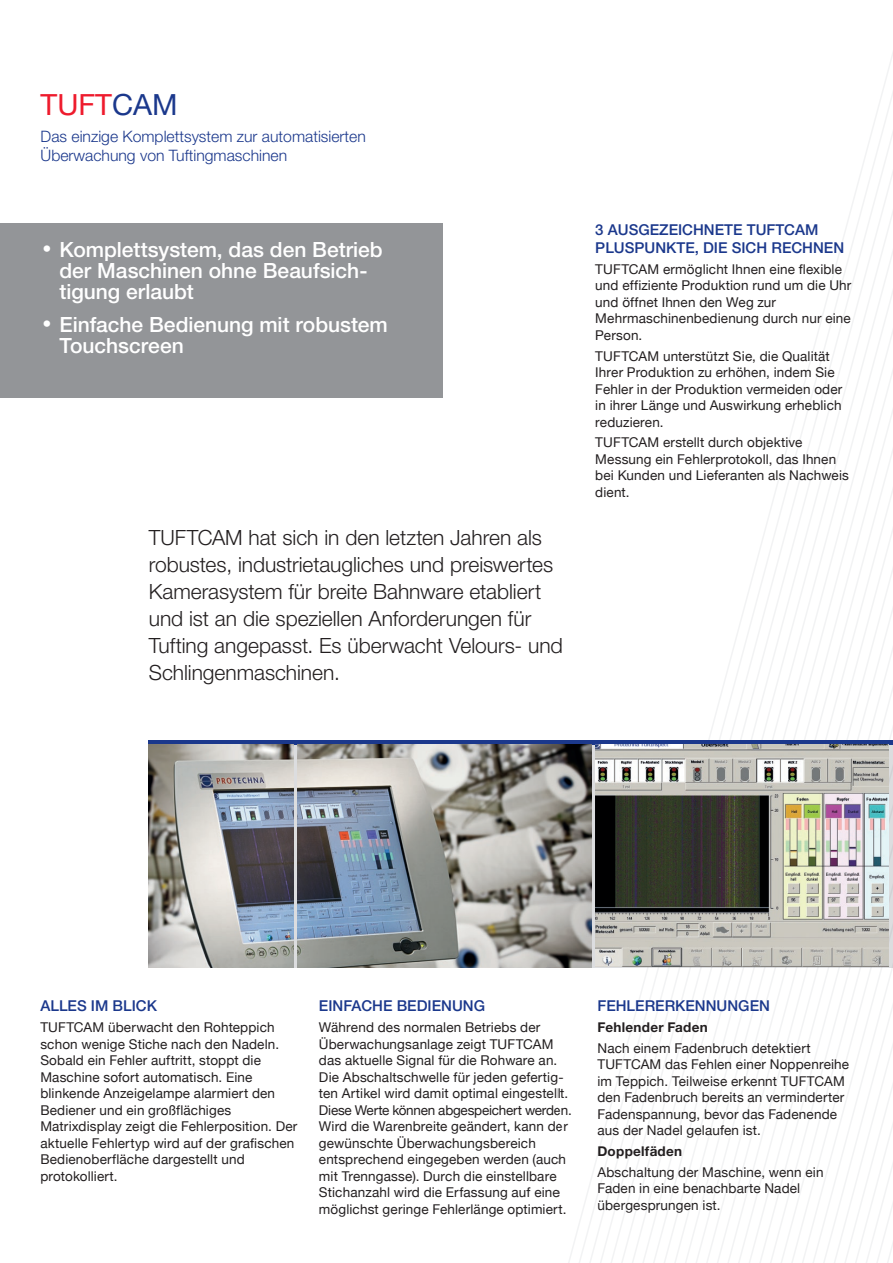
<style>
.page{position:relative;width:893px;height:1263px;background:#fff}
.page>*{position:absolute;margin:0;border:0;box-sizing:border-box;transform-origin:0 0}
.t1{font:29.25px "Helvetica Neue";color:#ee1b2d}
.t2{font:300 21px/27px "Helvetica Neue";color:#231f20}
.t3{font:500 21px/21px "Helvetica Neue";color:#fff}
.t4{font:300 15.75px/18.9px "Helvetica Neue";color:#1b388c}
.t5{font:500 15px/18px "Helvetica Neue";color:#1b388c}
.t6{font:13.5px/16.5px "Helvetica Neue";letter-spacing:.01em;color:#231f20}
.t7{font:700 13.5px "Helvetica Neue";letter-spacing:.02em;color:#231f20}
.s1{color:#1b388c}
.s2{font-size:18px}
</style>
<div class="page">
<svg style="left:558px;top:53px;width:335px;height:1210px"></svg>
<hr style="left:149px;top:740px;width:744px;height:4px;background:#1b388c">
<div style="left:0;top:223px;width:442px;height:175px;background:#939598"></div>
<img style="left:595px;top:744px;width:294px;height:223px">
<img style="left:149px;top:744px;width:144px;height:223px">
<img style="left:298px;top:744px;width:293px;height:223px">
<h1 class="t1" style="left:41px;top:87px;width:139px">TUFT<span class="s1">CAM</span></h1>
<p class="t4" style="left:41px;top:127px;width:327px">Das einzige Komplettsystem zur automatisierten<br>Überwachung von Tuftingmaschinen</p>
<h2 class="t3" style="left:60px;top:239px;width:325px;text-indent:-17px"><span class="s2">•</span> Komplettsystem, das den Betrieb der Maschinen ohne Beaufsich&shy;tigung erlaubt</h2>
<h2 class="t3" style="left:60px;top:314px;width:330px;text-indent:-17px"><span class="s2">•</span> Einfache Bedienung mit robustem<br>Touchscreen</h2>
<p class="t2" style="left:149px;top:524px;width:415px">TUFTCAM hat sich in den letzten Jahren als robustes, industrietaugliches und preiswertes Kamerasystem für breite Bahnware etabliert und ist an die speziellen Anforderungen für Tufting angepasst. Es überwacht Velours- und Schlingenmaschinen.</p>
<p class="t5" style="left:595px;top:221px;width:250px">3 AUSGEZEICHNETE TUFTCAM<br>PLUSPUNKTE, DIE SICH RECHNEN</p>
<p class="t6" style="left:595px;top:261px;width:258px">TUFTCAM ermöglicht Ihnen eine flexible und effiziente Produktion rund um die Uhr und öffnet Ihnen den Weg zur<br>Mehrmaschinenbedienung durch nur eine<br>Person.</p>
<p class="t6" style="left:595px;top:347px;width:249px">TUFTCAM unterstützt Sie, die Qualität Ihrer Produktion zu erhöhen, indem Sie Fehler in der Produktion vermeiden oder in ihrer Länge und Auswirkung erheblich reduzieren.</p>
<p class="t6" style="left:595px;top:434px;width:255px">TUFTCAM erstellt durch objektive<br>Messung ein Fehlerprotokoll, das Ihnen bei Kunden und Lieferanten als Nachweis dient.</p>
<p class="t5" style="left:40px;top:997px;width:118px">ALLES IM BLICK</p>
<p class="t6" style="left:40px;top:1019px;width:259px">TUFTCAM überwacht den Rohteppich schon wenige Stiche nach den Nadeln.<br>Sobald ein Fehler auftritt, stoppt die Maschine sofort automatisch. Eine blinkende Anzeigelampe alarmiert den Bediener und ein großflächiges Matrixdisplay zeigt die Fehlerposition. Der aktuelle Fehlertyp wird auf der grafischen Bedienoberfläche dargestellt und protokolliert.</p>
<p class="t5" style="left:319px;top:997px;width:168px">EINFACHE BEDIENUNG</p>
<p class="t6" style="left:319px;top:1019px;width:254px">Während des normalen Betriebs der Überwachungsanlage zeigt TUFTCAM das aktuelle Signal für die Rohware an.<br>Die Abschaltschwelle für jeden gefertig&shy;ten Artikel wird damit optimal eingestellt.<br>Diese Werte können abgespeichert werden.<br>Wird die Warenbreite geändert, kann der gewünschte Überwachungsbereich entsprechend eingegeben werden (auch mit Trenngasse). Durch die einstellbare Stichanzahl wird die Erfassung auf eine möglichst geringe Fehlerlänge optimiert.</p>
<p class="t5" style="left:597px;top:997px;width:174px">FEHLERERKENNUNGEN</p>
<p class="t7" style="left:597px;top:1019px;width:112px">Fehlender Faden</p>
<p class="t6" style="left:597px;top:1039px;width:253px">Nach einem Fadenbruch detektiert TUFTCAM das Fehlen einer Noppenreihe im Teppich. Teilweise erkennt TUFTCAM den Fadenbruch bereits an verminderter Fadenspannung, bevor das Fadenende aus der Nadel gelaufen ist.</p>
<p class="t7" style="left:597px;top:1143px;width:86px">Doppelfäden</p>
<p class="t6" style="left:597px;top:1163px;width:228px">Abschaltung der Maschine, wenn ein<br>Faden in eine benachbarte Nadel übergesprungen ist.</p>
</div>
